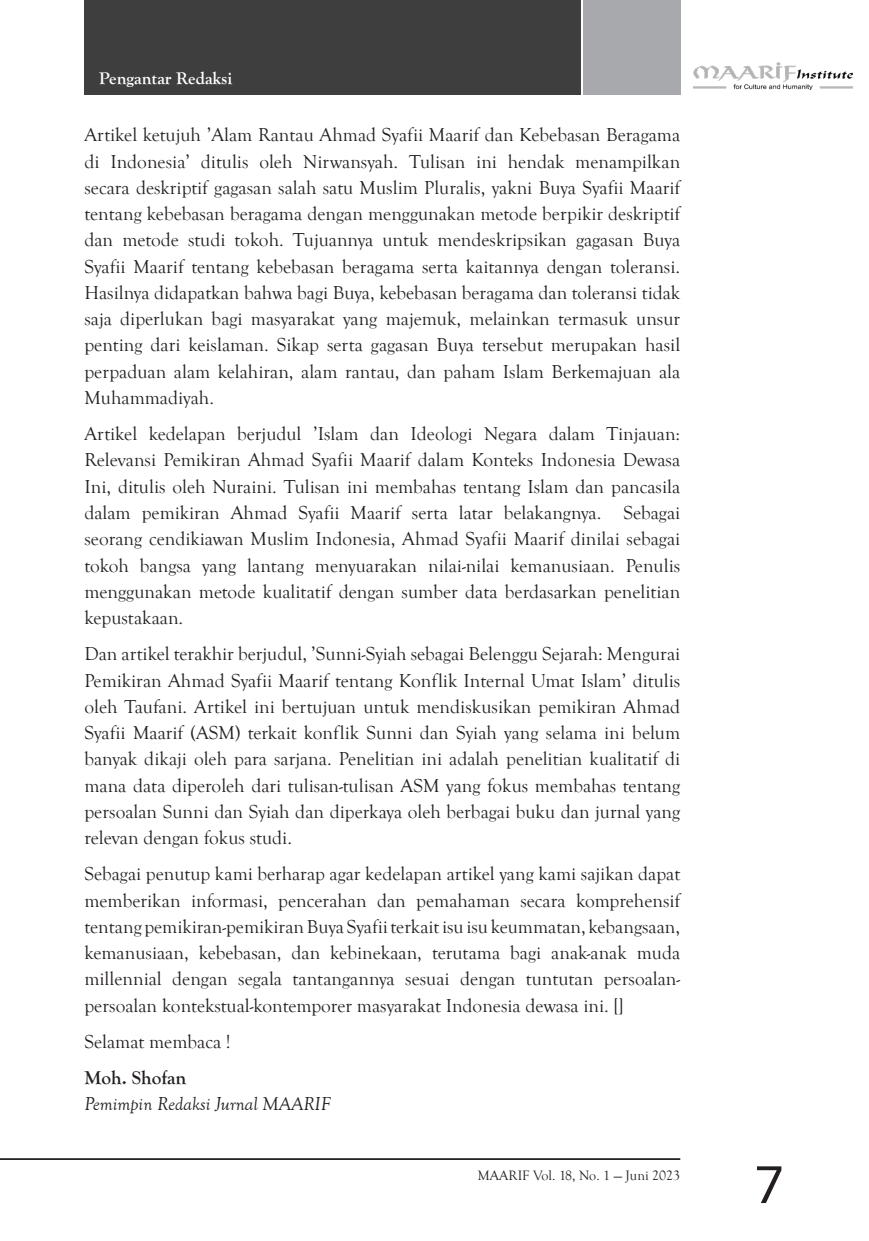
<style>
.page{position:relative;width:869px;height:1241px;background:#fff}
.page>*{position:absolute;margin:0;border:0;box-sizing:border-box;transform-origin:0 0}
.t1{font:52.5px "Sansation";color:#231f20}
.List_Paragraph{font:19.25px/26.2px "Goudy Old Style T";color:#231f20;text-align:justify}
.t2{font:italic 19.25px "Goudy Old Style T";color:#231f20}
.t3{font:700 19.25px "Goudy Old Style T";color:#231f20}
.t4{font:700 17.5px "Goudy Old Style T";color:#fff}
.t5{font:14px "Goudy Old Style T";color:#231f20}
</style>
<div class="page">
<div style="left:582px;top:0;width:98px;height:94px;background:#a8a9ad"></div>
<hr style="left:0;top:1157px;width:680px;height:2px;background:#231f20">
<div style="left:84px;top:0;width:496px;height:94px;background:#3e3e3f"></div>
<img style="left:693px;top:63px;width:159px;height:26px">
<p class="t4" style="left:99px;top:69px;width:134px">Pengantar Redaksi</p>
<p class="List_Paragraph" style="left:84px;top:122px;width:597px">Artikel ketujuh ’Alam Rantau Ahmad Syafii Maarif dan Kebebasan Beragama di Indonesia’ ditulis oleh Nirwansyah. Tulisan ini hendak menampilkan secara deskriptif gagasan salah satu Muslim Pluralis, yakni Buya Syafii Maarif tentang kebebasan beragama dengan menggunakan metode berpikir deskriptif dan metode studi tokoh. Tujuannya untuk mendeskripsikan gagasan Buya Syafii Maarif tentang kebebasan beragama serta kaitannya dengan toleransi.<br>Hasilnya didapatkan bahwa bagi Buya, kebebasan beragama dan toleransi tidak saja diperlukan bagi masyarakat yang majemuk, melainkan termasuk unsur penting dari keislaman. Sikap serta gagasan Buya tersebut merupakan hasil perpaduan alam kelahiran, alam rantau, dan paham Islam Berkemajuan ala Muhammadiyah.</p>
<p class="List_Paragraph" style="left:84px;top:421px;width:597px">Artikel kedelapan berjudul ’Islam dan Ideologi Negara dalam Tinjauan:<br>Relevansi Pemikiran Ahmad Syafii Maarif dalam Konteks Indonesia Dewasa Ini, ditulis oleh Nuraini. Tulisan ini membahas tentang Islam dan pancasila dalam pemikiran Ahmad Syafii Maarif serta latar belakangnya. Sebagai seorang cendikiawan Muslim Indonesia, Ahmad Syafii Maarif dinilai sebagai tokoh bangsa yang lantang menyuarakan nilai-nilai kemanusiaan. Penulis menggunakan metode kualitatif dengan sumber data berdasarkan penelitian kepustakaan.</p>
<p class="List_Paragraph" style="left:84px;top:641px;width:597px">Dan artikel terakhir berjudul, ’Sunni-Syiah sebagai Belenggu Sejarah: Mengurai Pemikiran Ahmad Syafii Maarif tentang Konflik Internal Umat Islam’ ditulis oleh Taufani. Artikel ini bertujuan untuk mendiskusikan pemikiran Ahmad Syafii Maarif (ASM) terkait konflik Sunni dan Syiah yang selama ini belum banyak dikaji oleh para sarjana. Penelitian ini adalah penelitian kualitatif di mana data diperoleh dari tulisan-tulisan ASM yang fokus membahas tentang persoalan Sunni dan Syiah dan diperkaya oleh berbagai buku dan jurnal yang relevan dengan fokus studi.</p>
<p class="List_Paragraph" style="left:84px;top:861px;width:597px">Sebagai penutup kami berharap agar kedelapan artikel yang kami sajikan dapat memberikan informasi, pencerahan dan pemahaman secara komprehensif tentang pemikiran-pemikiran Buya Syafii terkait isu isu keummatan, kebangsaan, kemanusiaan, kebebasan, dan kebinekaan, terutama bagi anak-anak muda millennial dengan segala tantangannya sesuai dengan tuntutan persoalan&shy;persoalan kontekstual-kontemporer masyarakat Indonesia dewasa ini. []</p>
<p class="List_Paragraph" style="left:84px;top:1028px;width:148px">Selamat membaca !</p>
<p class="t3" style="left:84px;top:1066px;width:103px">Moh. Shofan</p>
<p class="t2" style="left:84px;top:1093px;width:247px">Pemimpin Redaksi Jurnal MAARIF</p>
<p class="t5" style="left:477px;top:1167px;width:204px">MAARIF Vol. 18, No. 1 — Juni 2023</p>
<h1 class="t1" style="left:755px;top:1155px;width:29px">7</h1>
</div>
